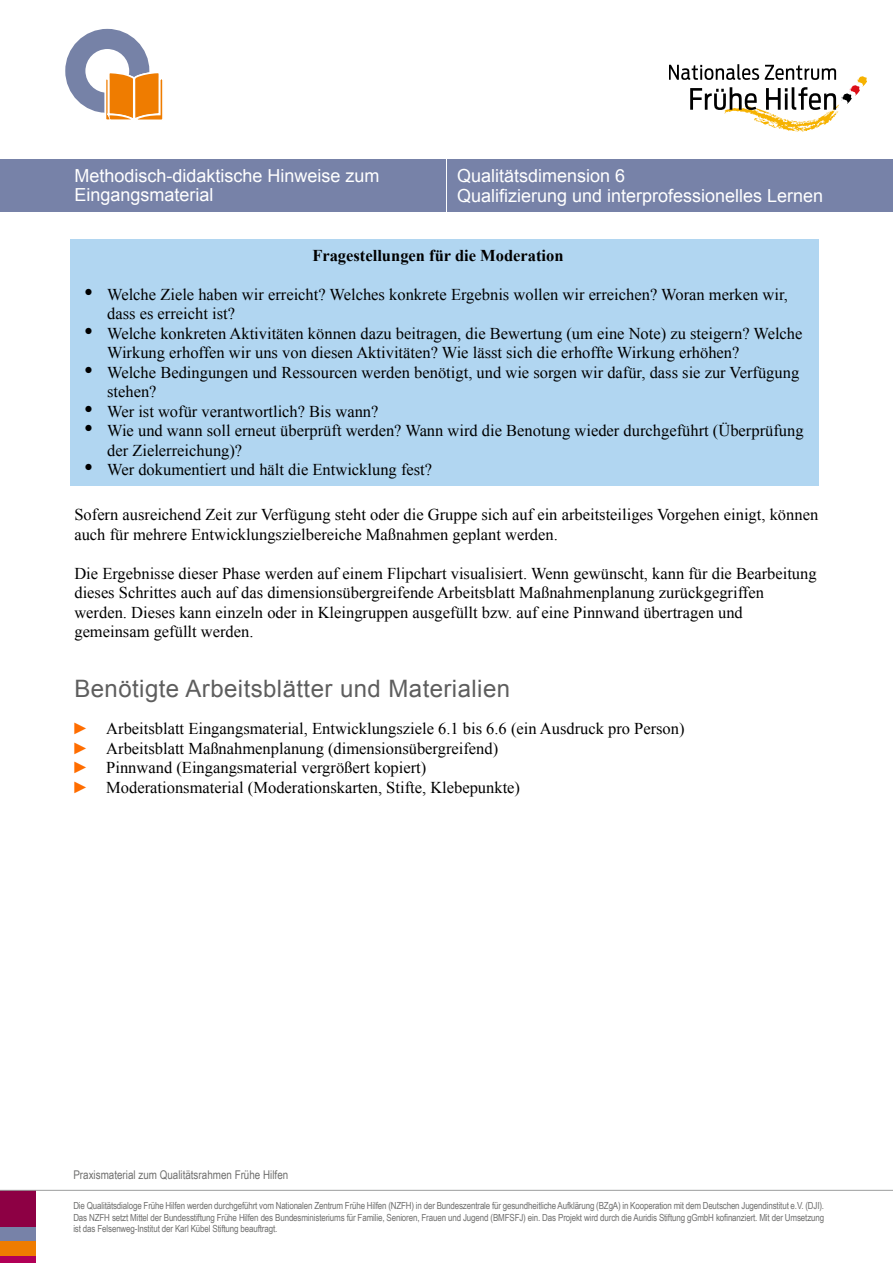
<style>
.page{position:relative;width:893px;height:1263px;background:#fff}
.page>*{position:absolute;margin:0;border:0;box-sizing:border-box;transform-origin:0 0}
.t1{font:24px "Arial";letter-spacing:.02em;color:#5e5e5e}
.t2{font:18px/19.5px "Arial";color:#fff}
.p_Fließtext{font:16.5px/19.5px "Times New Roman";color:#000}
.t3{font:700 16.5px "Times New Roman";color:#000}
.p_Arial_8_Pt{font:12px "Arial Narrow";color:#6f6f6e}
.p_Arial_6_5_7_5_Pt{font:9.75px/11.2px "Arial Narrow";letter-spacing:-.015em;color:#6f6f6e;text-align:justify}
.s1{font-family:"Arial Narrow";color:#ff6d00}
</style>
<div class="page">
<div style="left:0;top:1255px;width:35px;height:8px;background:#b10057"></div>
<div style="left:0;top:1191px;width:35px;height:36px;background:#8d0044"></div>
<div style="left:0;top:1227px;width:35px;height:14px;background:#7782a8"></div>
<div style="left:0;top:1241px;width:35px;height:14px;background:#ef7c00"></div>
<hr style="left:0;top:1190px;width:893px;height:1px;background:#9c9d9d">
<svg style="left:669px;top:64px;width:198px;height:68px"></svg>
<div style="left:0;top:159px;width:893px;height:53px;background:#7782a8"></div>
<hr style="left:446px;top:147px;width:1px;height:74px;background:#fff">
<div style="left:65px;top:29px;width:84px;height:84px;border:20px solid #7682a7;border-radius:50%"></div>
<svg style="left:103px;top:66px;width:60px;height:54px"></svg>
<div style="left:70px;top:239px;width:749px;height:246px;background:#b1d6f1"></div>
<p class="t2" style="left:74px;top:166px;width:307px">Methodisch-didaktische Hinweise zum<br>Eingangsmaterial</p>
<p class="t2" style="left:457px;top:166px;width:368px">Qualitätsdimension 6<br>Qualifizierung und interprofessionelles Lernen</p>
<p class="t3" style="left:312px;top:244px;width:253px">Fragestellungen für die Moderation</p>
<p class="p_Fließtext" style="left:107px;top:284px;width:682px;text-indent:-23px">• Welche Ziele haben wir erreicht? Welches konkrete Ergebnis wollen wir erreichen? Woran merken wir, dass es erreicht ist?</p>
<p class="p_Fließtext" style="left:107px;top:323px;width:697px;text-indent:-23px">• Welche konkreten Aktivitäten können dazu beitragen, die Bewertung (um eine Note) zu steigern? Welche<br>Wirkung erhoffen wir uns von diesen Aktivitäten? Wie lässt sich die erhoffte Wirkung erhöhen?</p>
<p class="p_Fließtext" style="left:107px;top:362px;width:694px;text-indent:-23px">• Welche Bedingungen und Ressourcen werden benötigt, und wie sorgen wir dafür, dass sie zur Verfügung stehen?</p>
<p class="p_Fließtext" style="left:84px;top:401px;width:296px">• Wer ist wofür verantwortlich? Bis wann?</p>
<p class="p_Fließtext" style="left:107px;top:421px;width:698px;text-indent:-23px">• Wie und wann soll erneut überprüft werden? Wann wird die Benotung wieder durchgeführt (Überprüfung der Zielerreichung)?</p>
<p class="p_Fließtext" style="left:84px;top:460px;width:350px">• Wer dokumentiert und hält die Entwicklung fest?</p>
<p class="p_Fließtext" style="left:74px;top:505px;width:745px">Sofern ausreichend Zeit zur Verfügung steht oder die Gruppe sich auf ein arbeitsteiliges Vorgehen einigt, können auch für mehrere Entwicklungszielbereiche Maßnahmen geplant werden.</p>
<p class="p_Fließtext" style="left:74px;top:563px;width:744px">Die Ergebnisse dieser Phase werden auf einem Flipchart visualisiert. Wenn gewünscht, kann für die Bearbeitung dieses Schrittes auch auf das dimensionsübergreifende Arbeitsblatt Maßnahmenplanung zurückgegriffen werden. Dieses kann einzeln oder in Kleingruppen ausgefüllt bzw. auf eine Pinnwand übertragen und gemeinsam gefüllt werden.</p>
<h2 class="t1" style="left:74px;top:673px;width:437px">Benötigte Arbeitsblätter und Materialien</h2>
<p class="p_Fließtext" style="left:74px;top:719px;width:612px"><span class="s1">►</span> Arbeitsblatt Eingangsmaterial, Entwicklungsziele 6.1 bis 6.6 (ein Ausdruck pro Person)</p>
<p class="p_Fließtext" style="left:74px;top:738px;width:425px"><span class="s1">►</span> Arbeitsblatt Maßnahmenplanung (dimensionsübergreifend)</p>
<p class="p_Fließtext" style="left:74px;top:758px;width:353px"><span class="s1">►</span> Pinnwand (Eingangsmaterial vergrößert kopiert)</p>
<p class="p_Fließtext" style="left:74px;top:777px;width:447px"><span class="s1">►</span> Moderationsmaterial (Moderationskarten, Stifte, Klebepunkte)</p>
<p class="p_Arial_8_Pt" style="left:73px;top:1166px;width:216px">Praxismaterial zum Qualitätsrahmen Frühe Hilfen</p>
<p class="p_Arial_6_5_7_5_Pt" style="left:73px;top:1200px;width:752px">Die Qualitätsdialoge Frühe Hilfen werden durchgeführt vom Nationalen Zentrum Frühe Hilfen (NZFH) in der Bundeszentrale für gesundheitliche Aufklärung (BZgA) in Kooperation mit dem Deutschen Jugendinstitut e.V. (DJI).<br>Das NZFH setzt Mittel der Bundesstiftung Frühe Hilfen des Bundesministeriums für Familie, Senioren, Frauen und Jugend (BMFSFJ) ein. Das Projekt wird durch die Auridis Stiftung gGmbH kofinanziert. Mit der Umsetzung ist das Felsenweg-Institut der Karl Kübel Stiftung beauftragt.</p>
</div>
